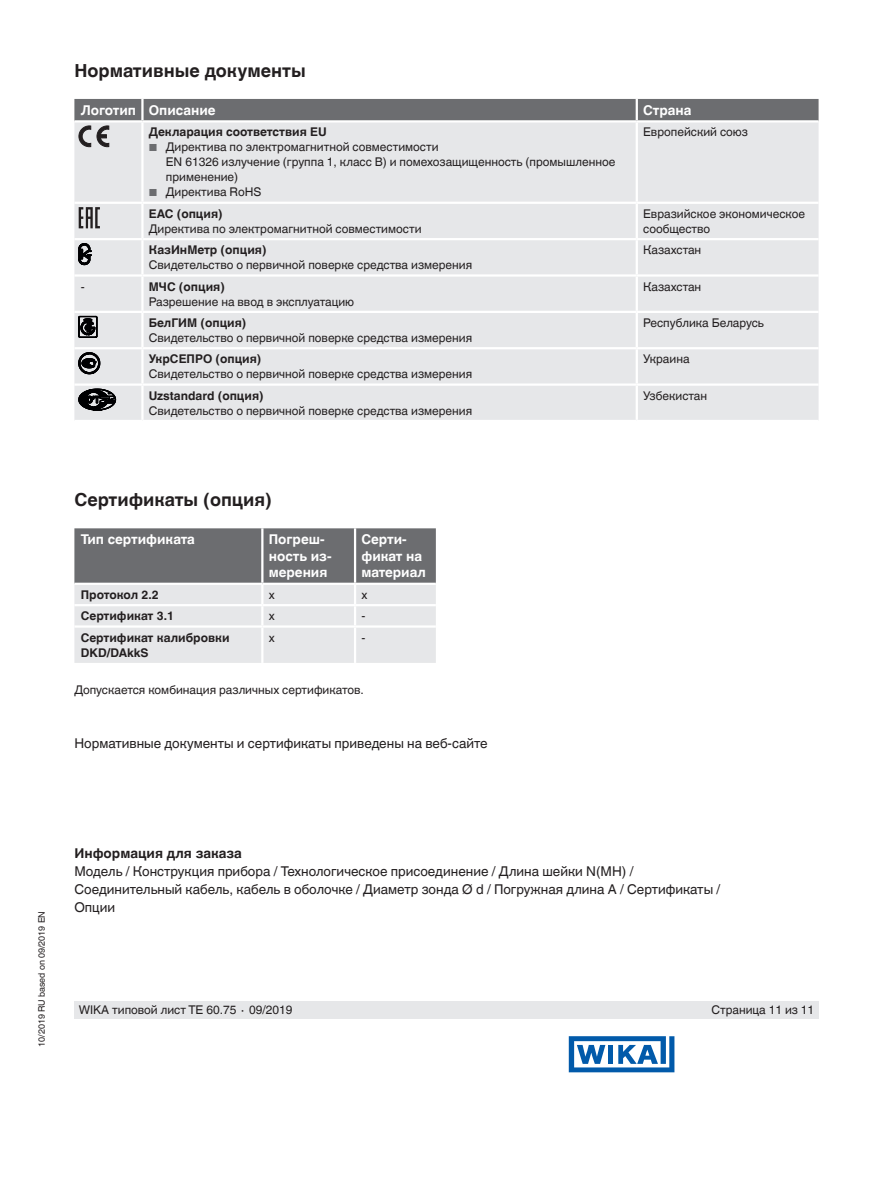
<style>
.page{position:relative;width:893px;height:1188px;background:#fff}
.page>*{position:absolute;margin:0;border:0;box-sizing:border-box;transform-origin:0 0}
.t1{font:700 18px "Helvetica World";color:#231f20}
.t2{font:13.5px/18px "Helvetica World";color:#231f20}
.t3{font:700 13.5px/16.5px "Helvetica World";color:#fff}
.t4{font:700 13.5px "Helvetica World";color:#231f20}
.t5{font:12px/15px "Helvetica World";color:#231f20}
.t6{font:700 12px/15px "Helvetica World";color:#231f20}
.t7{font:9px "Helvetica World";color:#231f20}
.s1{font-size:10.2px;color:#6c6d70}
</style>
<div class="page">
<div style="left:74px;top:1001px;width:745px;height:17px;background:#e6e7e9"></div>
<svg style="left:569px;top:1036px;width:105px;height:36px"></svg>
<div style="left:74px;top:147px;width:745px;height:273px;background:#e6e7e9"></div>
<hr style="left:142px;top:202px;width:495px;height:2px;background:#fff">
<hr style="left:142px;top:238px;width:495px;height:2px;background:#fff">
<hr style="left:141px;top:240px;width:3px;height:34px;background:#fff">
<hr style="left:636px;top:240px;width:2px;height:34px;background:#fff">
<hr style="left:141px;top:313px;width:3px;height:34px;background:#fff">
<hr style="left:636px;top:313px;width:2px;height:34px;background:#fff">
<hr style="left:637px;top:311px;width:182px;height:2px;background:#fff">
<hr style="left:142px;top:347px;width:495px;height:2px;background:#fff">
<hr style="left:141px;top:349px;width:3px;height:34px;background:#fff">
<hr style="left:637px;top:347px;width:182px;height:2px;background:#fff">
<hr style="left:636px;top:349px;width:2px;height:34px;background:#fff">
<hr style="left:74px;top:347px;width:68px;height:2px;background:#fff">
<hr style="left:74px;top:311px;width:68px;height:2px;background:#fff">
<hr style="left:142px;top:311px;width:495px;height:2px;background:#fff">
<hr style="left:74px;top:383px;width:68px;height:3px;background:#fff">
<hr style="left:142px;top:383px;width:495px;height:3px;background:#fff">
<hr style="left:637px;top:383px;width:182px;height:3px;background:#fff">
<hr style="left:74px;top:274px;width:68px;height:3px;background:#fff">
<hr style="left:142px;top:274px;width:495px;height:3px;background:#fff">
<hr style="left:141px;top:277px;width:3px;height:34px;background:#fff">
<hr style="left:637px;top:274px;width:182px;height:3px;background:#fff">
<hr style="left:636px;top:277px;width:2px;height:34px;background:#fff">
<hr style="left:141px;top:386px;width:3px;height:34px;background:#fff">
<hr style="left:636px;top:386px;width:2px;height:34px;background:#fff">
<hr style="left:74px;top:202px;width:68px;height:2px;background:#fff">
<hr style="left:74px;top:238px;width:68px;height:2px;background:#fff">
<hr style="left:637px;top:202px;width:182px;height:2px;background:#fff">
<hr style="left:637px;top:238px;width:182px;height:2px;background:#fff">
<hr style="left:636px;top:123px;width:2px;height:79px;background:#fff">
<hr style="left:141px;top:123px;width:3px;height:79px;background:#fff">
<hr style="left:636px;top:204px;width:2px;height:34px;background:#fff">
<hr style="left:141px;top:204px;width:3px;height:34px;background:#fff">
<svg style="left:74px;top:528px;width:362px;height:135px;background:#b4b5b7"></svg>
<hr style="left:74px;top:625px;width:188px;height:3px;background:#fff">
<hr style="left:262px;top:625px;width:93px;height:3px;background:#fff">
<hr style="left:261px;top:628px;width:2px;height:35px;background:#fff">
<hr style="left:355px;top:625px;width:81px;height:3px;background:#fff">
<hr style="left:354px;top:628px;width:2px;height:35px;background:#fff">
<hr style="left:74px;top:583px;width:188px;height:2px;background:#fff">
<hr style="left:262px;top:583px;width:93px;height:2px;background:#fff">
<hr style="left:355px;top:583px;width:81px;height:2px;background:#fff">
<svg style="left:74px;top:99px;width:745px;height:48px;background:#b0b0b3"></svg>
<svg style="left:79px;top:207px;width:21px;height:21px"></svg>
<svg style="left:79px;top:243px;width:12px;height:22px"></svg>
<svg style="left:79px;top:316px;width:18px;height:22px"></svg>
<svg style="left:79px;top:353px;width:21px;height:21px"></svg>
<svg style="left:79px;top:389px;width:37px;height:22px"></svg>
<h1 class="t1" style="left:74px;top:60px;width:233px">Нормативные документы</h1>
<p class="t3" style="left:81px;top:102px;width:136px">Логотип Описание</p>
<p class="t3" style="left:643px;top:102px;width:50px">Страна</p>
<p class="t6" style="left:149px;top:125px;width:179px">Декларация соответствия EU</p>
<p class="t5" style="left:166px;top:140px;width:451px;text-indent:-17px"><span class="s1">■</span> Директива по электромагнитной совместимости<br>EN 61326 излучение (группа 1, класс B) и помехозащищенность (промышленное применение)</p>
<p class="t5" style="left:149px;top:185px;width:114px"><span class="s1">■</span> Директива RoHS</p>
<p class="t5" style="left:643px;top:125px;width:106px">Европейский союз</p>
<p class="t6" style="left:149px;top:206px;width:75px">EAC (опция)</p>
<p class="t5" style="left:149px;top:221px;width:274px">Директива по электромагнитной совместимости</p>
<p class="t5" style="left:643px;top:206px;width:163px">Евразийское экономическое сообщество</p>
<p class="t6" style="left:149px;top:242px;width:119px">КазИнМетр (опция)</p>
<p class="t5" style="left:149px;top:257px;width:325px">Свидетельство о первичной поверке средства измерения</p>
<p class="t5" style="left:643px;top:242px;width:60px">Казахстан</p>
<p class="t5" style="left:81px;top:279px;width:5px">-</p>
<p class="t6" style="left:149px;top:279px;width:77px">МЧС (опция)</p>
<p class="t5" style="left:149px;top:294px;width:207px">Разрешение на ввод в эксплуатацию</p>
<p class="t5" style="left:643px;top:279px;width:60px">Казахстан</p>
<p class="t6" style="left:149px;top:315px;width:99px">БелГИМ (опция)</p>
<p class="t5" style="left:149px;top:330px;width:325px">Свидетельство о первичной поверке средства измерения</p>
<p class="t5" style="left:643px;top:315px;width:122px">Республика Беларусь</p>
<p class="t6" style="left:149px;top:352px;width:114px">УкрСЕПРО (опция)</p>
<p class="t5" style="left:149px;top:367px;width:325px">Свидетельство о первичной поверке средства измерения</p>
<p class="t5" style="left:643px;top:352px;width:48px">Украина</p>
<p class="t6" style="left:149px;top:388px;width:116px">Uzstandard (опция)</p>
<p class="t5" style="left:149px;top:403px;width:325px">Свидетельство о первичной поверке средства измерения</p>
<p class="t5" style="left:643px;top:388px;width:65px">Узбекистан</p>
<h1 class="t1" style="left:74px;top:489px;width:199px">Сертификаты (опция)</h1>
<p class="t3" style="left:81px;top:532px;width:115px">Тип сертификата</p>
<p class="t3" style="left:269px;top:532px;width:64px">Погреш&shy;ность из&shy;мерения</p>
<p class="t3" style="left:361px;top:532px;width:66px">Серти&shy;фикат на материал</p>
<p class="t6" style="left:81px;top:587px;width:79px">Протокол 2.2</p>
<p class="t5" style="left:269px;top:587px;width:7px">x</p>
<p class="t5" style="left:361px;top:587px;width:7px">x</p>
<p class="t6" style="left:81px;top:609px;width:95px">Сертификат 3.1</p>
<p class="t5" style="left:269px;top:609px;width:7px">x</p>
<p class="t5" style="left:361px;top:609px;width:5px">-</p>
<p class="t6" style="left:81px;top:630px;width:150px">Сертификат калибровки<br>DKD/DAkkS</p>
<p class="t5" style="left:269px;top:630px;width:7px">x</p>
<p class="t5" style="left:361px;top:630px;width:5px">-</p>
<p class="t5" style="left:74px;top:683px;width:291px">Допускается комбинация различных сертификатов.</p>
<p class="t2" style="left:74px;top:735px;width:415px">Нормативные документы и сертификаты приведены на веб-сайте</p>
<p class="t7" style="left:36px;top:1047px;width:137px;rotate:-90deg">10/2019 RU based on 09/2019 EN</p>
<p class="t4" style="left:74px;top:845px;width:169px">Информация для заказа</p>
<p class="t2" style="left:74px;top:862px;width:647px">Модель / Конструкция прибора / Технологическое присоединение / Длина шейки N(MH) /<br>Соединительный кабель, кабель в оболочке / Диаметр зонда Ø d / Погружная длина A / Сертификаты /<br>Опции</p>
<p class="t5" style="left:79px;top:1002px;width:215px">WIKA типовой лист TE 60.75 ∙ 09/2019</p>
<p class="t5" style="left:711px;top:1002px;width:104px">Страница 11 из 11</p>
</div>
